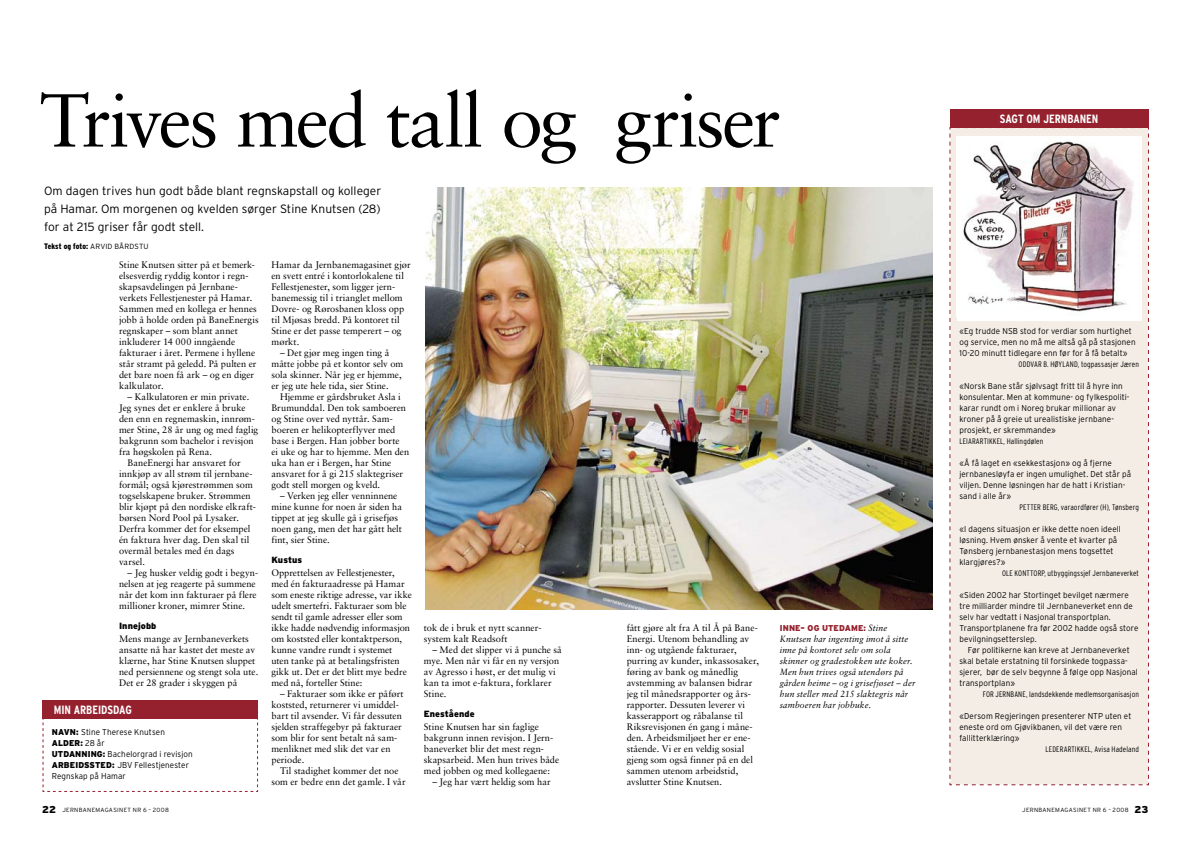
<style>
.page{position:relative;width:1191px;height:842px;background:#fff}
.page>*{position:absolute;margin:0;border:0;box-sizing:border-box;transform-origin:0 0}
.t1{font:75px "Sabon";letter-spacing:-.04em;color:#000}
.t2{font:300 12px/18px "Interstate";color:#000;text-align:justify}
.t3{font:700 condensed 12px "Interstate";letter-spacing:-.005em;color:#fff}
.t4{font:9.5px/11px "Sabon";color:#000}
.t5{font:italic 9px/11px "Sabon";letter-spacing:.015em;color:#000;scale:.95 1}
.t6{font:900 9px "Interstate";letter-spacing:.005em;color:#000}
.t7{font:300 8.5px/11px "Interstate";letter-spacing:.01em;color:#000;scale:.95 1}
.t8{font:900 8.5px "Interstate";letter-spacing:.01em;color:#94212d;scale:.95 1}
.t9{font:300 condensed 8px "Interstate";letter-spacing:.015em;color:#000}
.t10{font:900 condensed 8px "Interstate";letter-spacing:.01em;color:#000}
.t11{font:300 6px "Interstate";letter-spacing:.055em;color:#000}
.s1{font-weight:300;font-stretch:normal;font-size:7.5px}
.s2{font-weight:900}
.s3{font-family:"Sabon";font-weight:400;font-style:italic;font-size:9px;color:#000}
.s4{font-weight:900;font-size:10px}
</style>
<div class="page">
<svg style="left:42px;top:701px;width:216px;height:91px"></svg>
<div style="left:43px;top:700px;width:215px;height:19px;background:#94212d"></div>
<div style="left:949px;top:127px;width:200px;height:659px;background:#f4ede5"></div>
<div style="left:950px;top:109px;width:198px;height:19px;background:#94212d"></div>
<div style="left:957px;top:137px;width:184px;height:183px;background:#fff"></div>
<img style="left:963px;top:141px;width:171px;height:171px">
<img style="left:425px;top:188px;width:508px;height:422px">
<h1 class="t1" style="left:40px;top:76px;width:743px">Trives med tall og griser</h1>
<p class="t2" style="left:44px;top:182px;width:339px">Om dagen trives hun godt både blant regnskapstall og kolleger på Hamar. Om morgenen og kvelden sørger Stine Knutsen (28) for at 215 griser får godt stell.</p>
<p class="t10" style="left:44px;top:242px;width:106px">Tekst og foto: <span class="s1">ARVI D BÅR DST U</span></p>
<p class="t4" style="left:119px;top:259px;width:141px">Stine Knutsen sitter på et bemerk&shy;elsesverdig ryddig kontor i regn&shy;skapsavdelingen på Jernbane&shy;verkets Fellestjenester på Hamar.<br>Sammen med en kollega er hennes jobb å holde orden på BaneEnergis regnskaper – som blant annet inkluderer 14 000 inngående fakturaer i året. Permene i hyllene står stramt på geledd. På pulten er det bare noen få ark – og en diger kalkulator.</p>
<p class="t4" style="left:128px;top:391px;width:123px">– Kalkulatoren er min private.</p>
<p class="t4" style="left:119px;top:402px;width:128px">Jeg synes det er enklere å bruke</p>
<p class="t4" style="left:119px;top:413px;width:137px">den enn en regnemaskin, innrøm-</p>
<p class="t4" style="left:119px;top:424px;width:141px">mer Stine, 28 år ung og med faglig</p>
<p class="t4" style="left:119px;top:435px;width:136px">bakgrunn som bachelor i revisjon</p>
<p class="t4" style="left:119px;top:446px;width:95px">fra høgskolen på Rena.</p>
<p class="t4" style="left:128px;top:457px;width:114px">BaneEnergi har ansvaret for</p>
<p class="t4" style="left:119px;top:468px;width:135px">innkjøp av all strøm til jernbane-</p>
<p class="t4" style="left:119px;top:479px;width:135px">formål; også kjørestrømmen som</p>
<p class="t4" style="left:119px;top:490px;width:133px">togselskapene bruker. Strømmen</p>
<p class="t4" style="left:119px;top:501px;width:138px">blir kjøpt på den nordiske elkraft-</p>
<p class="t4" style="left:119px;top:512px;width:122px">børsen Nord Pool på Lysaker.</p>
<p class="t4" style="left:119px;top:523px;width:133px">Derfra kommer det for eksempel</p>
<p class="t4" style="left:119px;top:534px;width:132px">én faktura hver dag. Den skal til</p>
<p class="t4" style="left:119px;top:545px;width:117px">overmål betales med én dags</p>
<p class="t4" style="left:119px;top:556px;width:27px">varsel.</p>
<p class="t4" style="left:119px;top:567px;width:141px;text-indent:9px">– Jeg husker veldig godt i begyn&shy;nelsen at jeg reagerte på summene når det kom inn fakturaer på flere millioner kroner, mimrer Stine.</p>
<p class="t6" style="left:119px;top:621px;width:39px">Innejobb</p>
<p class="t4" style="left:119px;top:633px;width:141px">Mens mange av Jernbaneverkets ansatte nå har kastet det meste av klærne, har Stine Knutsen sluppet ned persiennene og stengt sola ute.<br>Det er 28 grader i skyggen på</p>
<p class="t3" style="left:54px;top:703px;width:79px">MIN ARBEIDSDAG</p>
<p class="t7" style="left:52px;top:727px;width:150px"><span class="s2">NAVN:</span> Stine Therese Knutsen<br><span class="s2">ALDER:</span> 28 år<br><span class="s2">UTDANN ING:</span> Bachelorgrad i revisjon<br><span class="s2">ARBEIDSSTED:</span> JBV Fellestjenester<br>Regnskap på Hamar</p>
<p class="t4" style="left:271px;top:259px;width:141px">Hamar da Jernbanemagasinet gjør en svett entré i kontorlokalene til<br>Fellestjenester, som ligger jern&shy;banemessig til i trianglet mellom<br>Dovre- og Rørosbanen kloss opp til Mjøsas bredd. På kontoret til<br>Stine er det passe temperert – og mørkt.</p>
<p class="t4" style="left:271px;top:347px;width:133px;text-indent:9px">– Det gjør meg ingen ting å måtte jobbe på et kontor selv om sola skinner. Når jeg er hjemme, er jeg ute hele tida, sier Stine.</p>
<p class="t4" style="left:271px;top:391px;width:139px;text-indent:9px">Hjemme er gårdsbruket Asla i<br>Brumunddal. Den tok samboeren og Stine over ved nyttår. Sam&shy;boeren er helikopterflyver med base i Bergen. Han jobber borte<br>ei uke og har to hjemme. Men den uka han er i Bergen, har Stine ansvaret for å gi 215 slaktegriser godt stell morgen og kveld.</p>
<p class="t4" style="left:271px;top:490px;width:132px;text-indent:9px">– Verken jeg eller venninnene mine kunne for noen år siden ha tippet at jeg skulle gå i grisefjøs noen gang, men det har gått helt fint, sier Stine.</p>
<p class="t6" style="left:271px;top:555px;width:32px">Kustus</p>
<p class="t4" style="left:271px;top:567px;width:142px">Opprettelsen av Fellestjenester, med én fakturaadresse på Hamar som eneste riktige adresse, var ikke udelt smertefri. Fakturaer som ble sendt til gamle adresser eller som ikke hadde nødvendig informasjon om koststed eller kontaktperson, kunne vandre rundt i systemet uten tanke på at betalingsfristen gikk ut. Det er det blitt mye bedre med nå, forteller Stine:</p>
<p class="t4" style="left:271px;top:688px;width:134px;text-indent:9px">– Fakturaer som ikke er påført koststed, returnerer vi umiddel&shy;bart til avsender. Vi får dessuten sjelden straffegebyr på fakturaer som blir for sent betalt nå sam&shy;menliknet med slik det var en periode.</p>
<p class="t4" style="left:271px;top:765px;width:136px;text-align:center">Til stadighet kommer det noe som er bedre enn det gamle. I vår</p>
<p class="t4" style="left:424px;top:622px;width:118px">tok de i bruk et nytt scanner&shy;system kalt Readsoft</p>
<p class="t4" style="left:424px;top:644px;width:139px;text-indent:9px">– Med det slipper vi å punche så mye. Men når vi får en ny versjon av Agresso i høst, er det mulig vi kan ta imot e-faktura, forklarer<br>Stine.</p>
<p class="t6" style="left:424px;top:709px;width:52px">Enestående</p>
<p class="t4" style="left:424px;top:721px;width:137px">Stine Knutsen har sin faglige bakgrunn innen revisjon. I Jern&shy;baneverket blir det mest regn&shy;skapsarbeid. Men hun trives både med jobben og med kollegaene:</p>
<p class="t4" style="left:432px;top:776px;width:120px">– Jeg har vært heldig som har</p>
<p class="t4" style="left:626px;top:622px;width:134px">fått gjøre alt fra A til Å på Bane-<br>Energi. Utenom behandling av inn- og utgående fakturaer, purring av kunder, inkassosaker, føring av bank og månedlig avstemming av balansen bidrar jeg til månedsrapporter og års&shy;rapporter. Dessuten leverer vi kasserapport og råbalanse til<br>Riksrevisjonen én gang i måne&shy;den. Arbeidsmiljøet her er ene&shy;stående. Vi er en veldig sosial gjeng som også finner på en del sammen utenom arbeidstid, avslutter Stine Knutsen.</p>
<p class="t8" style="left:780px;top:623px;width:114px">INN E– OG UTEDAME: <span class="s3">Stine</span></p>
<p class="t5" style="left:780px;top:634px;width:144px">Knutsen har ingenting imot å sitte inne på kontoret selv om sola skinner og gradestokken ute koker.<br>Men hun trives også utendørs på gården heime – og i grisefjøset – der hun steller med 215 slaktegris når samboeren har jobbuke.</p>
<p class="t3" style="left:1000px;top:113px;width:98px">SAGT OM JERNBANEN</p>
<p class="t7" style="left:959px;top:326px;width:187px;text-indent:61px">stod for verdiar som hurtighet og service, men no må me altså gå på stasjonen<br>10-20 minutt tidlegare enn før for å få betalt»</p>
<p class="t9" style="left:1018px;top:360px;width:122px">ODDVAR B. HØYLAN D, togpassasjer Jæren</p>
<p class="t7" style="left:959px;top:381px;width:180px">«N orsk Bane står sjølvsagt fritt til å hyre inn konsulentar. Men at kommune- og fylkespoliti&shy;karar rundt om i Noreg brukar millionar av kroner på å greie ut urealistiske jernbane&shy;prosjekt, er skremmande»</p>
<p class="t9" style="left:959px;top:437px;width:85px">LEIARARTIKKEL, Hallingdølen</p>
<p class="t7" style="left:959px;top:458px;width:182px">«Å få laget en «sekkestasjon» og å fjerne jernbanesløyfa er ingen umulighet. Det står på viljen. Denne løsningen har de hatt i Kristian&shy;sand i alle år»</p>
<p class="t9" style="left:1019px;top:503px;width:121px">PETTER BERG, varaordfører (H), Tønsberg</p>
<p class="t7" style="left:959px;top:524px;width:171px">«I dagens situasjon er ikke dette noen ideell løsning. Hvem ønsker å vente et kvarter på Tønsberg jernbanestasjon mens togsettet klargjøres?»</p>
<p class="t9" style="left:1002px;top:569px;width:138px">OLE KONTTORP, utbyggingssjef Jernbaneverket</p>
<p class="t7" style="left:959px;top:590px;width:190px">«Siden 2002 har Stortinget bevilget nærmere tre milliarder mindre til Jernbaneverket enn de selv har vedtatt i Nasjonal transportplan. -Transportplanene fra før 2002 hadde også store bevilgningsetterslep.</p>
<p class="t7" style="left:959px;top:645px;width:189px;text-indent:9px">Før politikerne kan kreve at Jernbaneverket skal betale erstatning til forsinkede togpassa&shy;sjerer, bør de selv begynne å følge opp Nasjonal transportplan»</p>
<p class="t9" style="left:982px;top:690px;width:158px">FOR JERNBAN E, landsdekkende medlemsorganisasjon</p>
<p class="t7" style="left:959px;top:711px;width:182px">«Dersom Regjeringen presenterer NTP uten et eneste ord om Gjøvikbanen, vil det være ren fallitterklæring»</p>
<p class="t9" style="left:1045px;top:745px;width:95px">LEDERARTIKKEL, Avisa Hadeland</p>
<p class="t7" style="left:959px;top:326px;width:52px">«Eg trudde NSB</p>
<p class="t11" style="left:42px;top:807px;width:128px"><span class="s4">22</span> jernbanemagasinet NR 6 – 2008</p>
<p class="t11" style="left:1022px;top:807px;width:128px">jernbanemagasinet NR 6 – 2008 <span class="s4">23</span></p>
</div>
